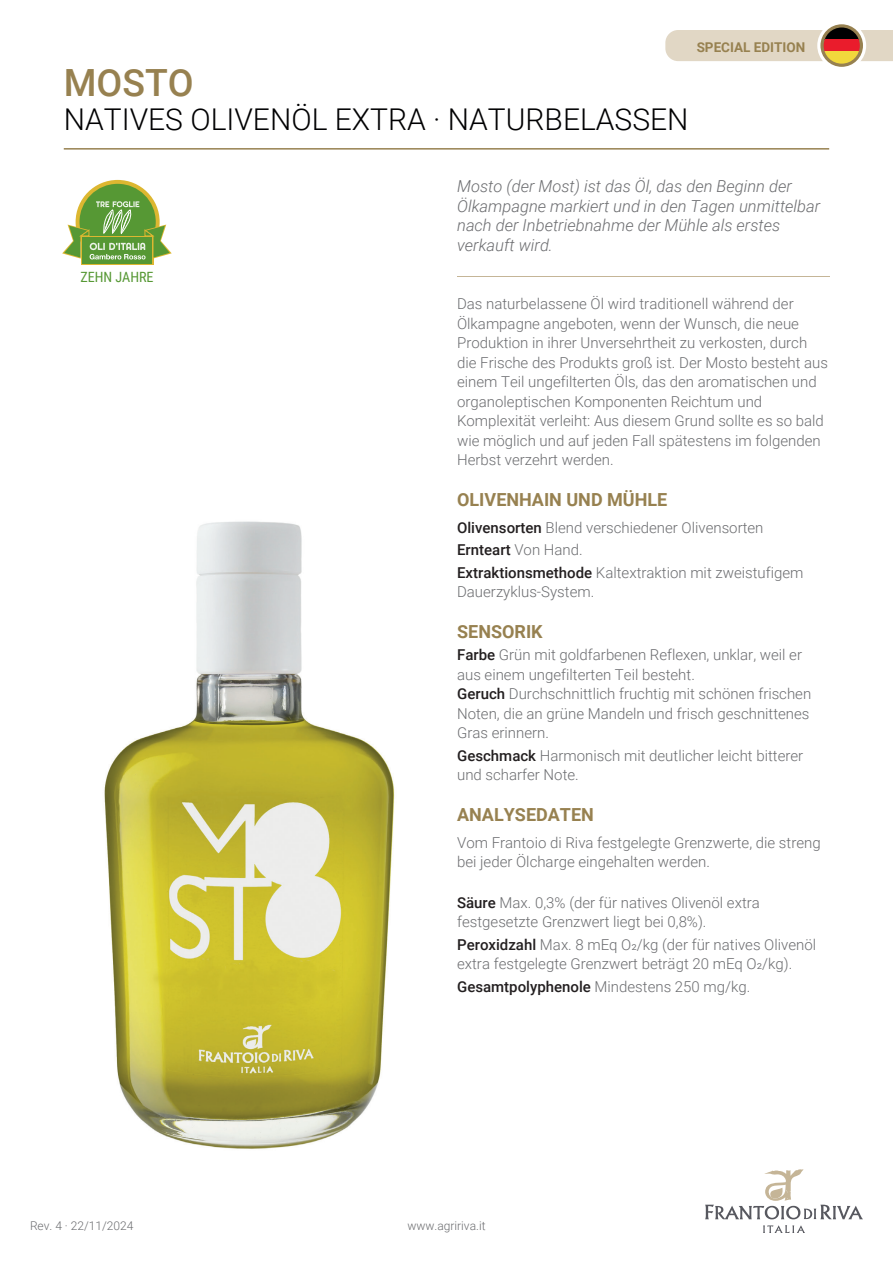
<style>
.page{position:relative;width:893px;height:1263px;background:#fff}
.page>*{position:absolute;margin:0;border:0;box-sizing:border-box;transform-origin:0 0}
.t1{font:500 37.5px "Roboto";color:#978150}
.t2{font:300 30px "Roboto";color:#000002}
.t3{font:700 18px "Roboto";color:#978150}
.t4{font:italic 300 16.5px/19.5px "Roboto";color:#6c6d70}
.t5{font:300 15px/19.5px "Roboto";color:#6c6d70}
.t6{font:14.1px "Roboto Condensed";color:#569834}
.t7{font:700 13.5px "Roboto";color:#978150}
.t8{font:300 12px "Roboto";color:#6c6d70}
.s1{font-weight:500;color:#231f20}
</style>
<div class="page">
<hr style="left:64px;top:148px;width:765px;height:2px;background:#978150">
<svg style="left:763px;top:1225px;width:42px;height:8px"></svg>
<svg style="left:705px;top:1169px;width:158px;height:50px"></svg>
<hr style="left:457px;top:276px;width:372px;height:1px;background:#c5b597">
<svg style="left:76px;top:180px;width:84px;height:84px"></svg>
<div style="left:80px;top:184px;width:76px;height:76px;background:#569834;border-radius:50%"></div>
<div style="left:81px;top:236px;width:72px;height:29px;background:#ddb731"></div>
<div style="left:82px;top:237px;width:70px;height:27px;background:#569834"></div>
<svg style="left:62px;top:201px;width:110px;height:58px"></svg>
<div style="left:665px;top:30px;width:228px;height:31px;background:#e1d7c5"></div>
<div style="left:817px;top:21px;width:49px;height:49px;background:#fff;border-radius:50%"></div>
<svg style="left:820px;top:24px;width:43px;height:43px"></svg>
<svg style="left:824px;top:27px;width:36px;height:13px"></svg>
<div style="left:824px;top:40px;width:36px;height:12px;background:#ea1c2c"></div>
<svg style="left:824px;top:52px;width:36px;height:12px"></svg>
<img style="left:104px;top:521px;width:291px;height:628px">
<h1 class="t1" style="left:64px;top:56px;width:131px">MOSTO</h1>
<h2 class="t2" style="left:64px;top:99px;width:626px">NATIVES OLIVENÖL EXTRA · NATURBELASSEN</h2>
<p class="t7" style="left:697px;top:37px;width:110px">SPECIAL EDITION</p>
<p class="t6" style="left:80px;top:267px;width:75px">ZEHN JAHRE</p>
<p class="t8" style="left:30px;top:1217px;width:105px">Rev. 4 · 22/11/2024</p>
<p class="t4" style="left:457px;top:176px;width:365px">Mosto (der Most) ist das Öl, das den Beginn der Ölkampagne markiert und in den Tagen unmittelbar nach der Inbetriebnahme der Mühle als erstes verkauft wird.</p>
<p class="t5" style="left:457px;top:293px;width:372px">Das naturbelassene Öl wird traditionell während der Ölkampagne angeboten, wenn der Wunsch, die neue Produktion in ihrer Unversehrtheit zu verkosten, durch die Frische des Produkts groß ist. Der Mosto besteht aus einem Teil ungefilterten Öls, das den aromatischen und organoleptischen Komponenten Reichtum und Komplexität verleiht: Aus diesem Grund sollte es so bald wie möglich und auf jeden Fall spätestens im folgenden Herbst verzehrt werden.</p>
<p class="t3" style="left:457px;top:487px;width:212px">OLIVENHAIN UND MÜHLE</p>
<p class="t5" style="left:457px;top:515px;width:348px;line-height:22.5px"><span class="s1">Olivensorten</span> Blend verschiedener Olivensorten<br><span class="s1">Ernteart</span> Von Hand.<br><span class="s1">Extraktionsmethode</span> Kaltextraktion mit zweistufigem</p>
<p class="t5" style="left:457px;top:581px;width:139px">Dauerzyklus-System.</p>
<p class="t3" style="left:457px;top:619px;width:87px">SENSORIK</p>
<p class="t5" style="left:457px;top:644px;width:356px"><span class="s1">Farbe</span> Grün mit goldfarbenen Reflexen, unklar, weil er aus einem ungefilterten Teil besteht.<br><span class="s1">Geruch</span> Durchschnittlich fruchtig mit schönen frischen Noten, die an grüne Mandeln und frisch geschnittenes Gras erinnern.</p>
<p class="t5" style="left:457px;top:745px;width:348px"><span class="s1">Geschmack</span> Harmonisch mit deutlicher leicht bitterer und scharfer Note.</p>
<p class="t3" style="left:457px;top:802px;width:138px">ANALYSEDATEN</p>
<p class="t5" style="left:457px;top:832px;width:365px">Vom Frantoio di Riva festgelegte Grenzwerte, die streng bei jeder Ölcharge eingehalten werden.</p>
<p class="t5" style="left:457px;top:892px;width:304px"><span class="s1">Säure</span> Max. 0,3% (der für natives Olivenöl extra festgesetzte Grenzwert liegt bei 0,8%).</p>
<p class="t5" style="left:457px;top:934px;width:360px"><span class="s1">Peroxidzahl</span> Max. 8 mEq O2/kg (der für natives Olivenöl extra festgelegte Grenzwert beträgt 20 mEq O2/kg).</p>
<p class="t5" style="left:457px;top:976px;width:295px"><span class="s1">Gesamtpolyphenole</span> Mindestens 250 mg/kg.</p>
<p class="t8" style="left:407px;top:1217px;width:80px">www.agririva.it</p>
</div>
